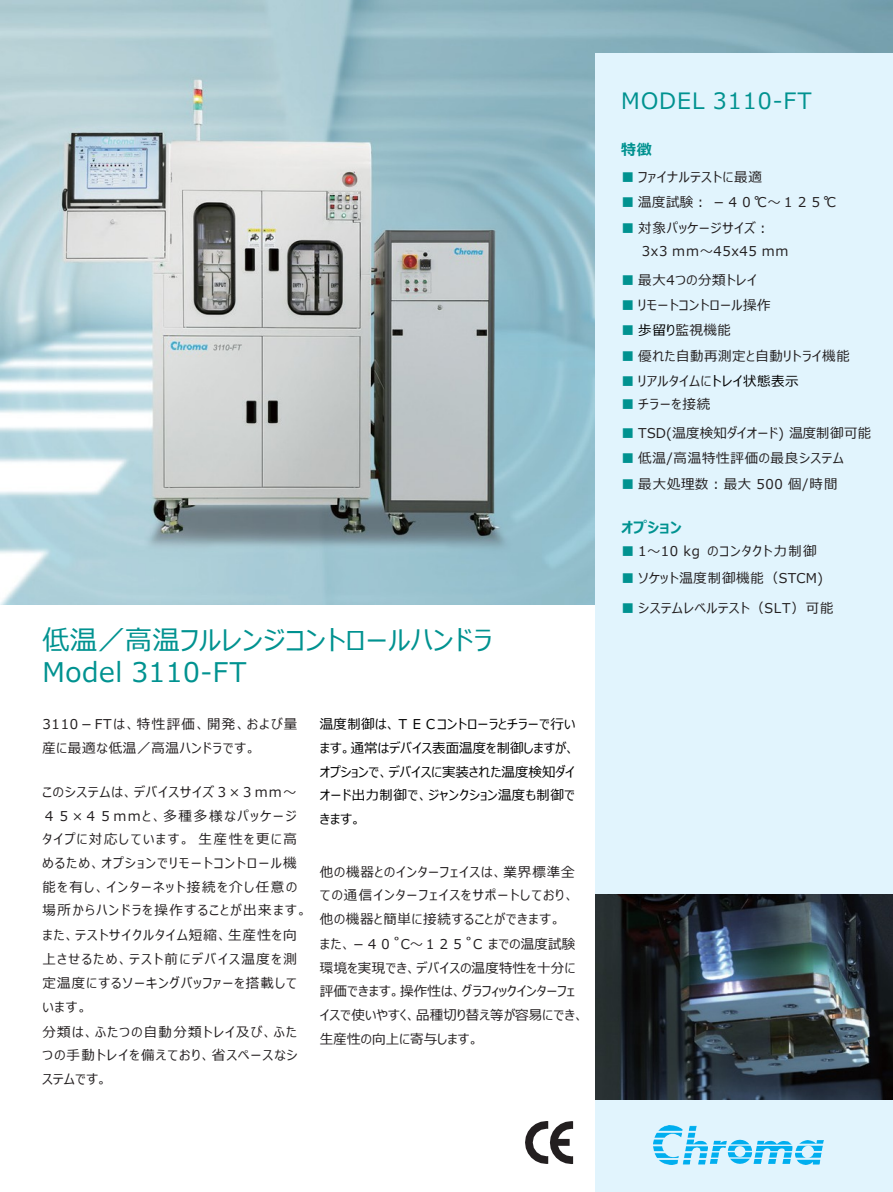
<style>
.page{position:relative;width:893px;height:1192px;background:#fff}
.page>*{position:absolute;margin:0;border:0;box-sizing:border-box;transform-origin:0 0}
.t1{font:27px/32.4px "Meiryo UI";letter-spacing:.02em;color:#009290}
.t2{font:22.5px "Meiryo UI";letter-spacing:.045em;color:#009290}
.t3{font:700 15px "Meiryo UI";letter-spacing:.035em;color:#009290}
.t4{font:13.5px/23.7px "Meiryo UI";letter-spacing:.055em;color:#231f20;text-align:justify}
.t5{font:13.5px/23.7px "Meiryo UI";letter-spacing:.015em;color:#231f20}
.t6{font:13.5px/23.7px "Meiryo UI";letter-spacing:.12em;color:#231f20}
.t7{font:13.5px/23.7px "Meiryo UI";letter-spacing:.015em;color:#000;text-align:justify}
.t8{font:13.5px "Meiryo UI";letter-spacing:.095em;color:#231f20}
.t9{font:13.5px "Meiryo UI";letter-spacing:.025em;color:#231f20}
.s1{font-family:"Sim Sun";color:#009290}
.s2{color:#000}
</style>
<div class="page">
<img style="left:0;top:0;width:892px;height:604px">
<div style="left:595px;top:53px;width:297px;height:1137px;background:#e1f4fd"></div>
<img style="left:795px;top:1140px;width:28px;height:23px">
<img style="left:653px;top:1125px;width:54px;height:38px">
<svg style="left:710px;top:1139px;width:82px;height:24px"></svg>
<img style="left:595px;top:894px;width:297px;height:204px">
<svg style="left:525px;top:1121px;width:48px;height:42px"></svg>
<p class="t1" style="left:43px;top:625px;width:451px">低温／高温フルレンジコントロールハンドラ<br>Model 3110-FT</p>
<p class="t4" style="left:42px;top:713px;width:256px">3110－FTは、特性評価、開発、および量産に最適な低温／高温ハンドラです。</p>
<p class="t6" style="left:42px;top:780px;width:266px">このシステムは、デバイスサイズ３×３mm～<br>４５×４５mmと、多種多様なパッケージタイプに対応しています。 生産性を更に高めるため、オプションでリモートコントロール機能を有し、インターネット接続を介し任意の場所からハンドラを操作することが出来ます。</p>
<p class="t4" style="left:42px;top:924px;width:256px">また、テストサイクルタイム短縮、生産性を向上させるため、テスト前にデバイス温度を測定温度にするソーキングバッファーを搭載しています。</p>
<p class="t4" style="left:42px;top:1020px;width:256px">分類は、ふたつの自動分類トレイ及び、ふたつの手動トレイを備えており、省スペースなシステムです。</p>
<p class="t7" style="left:320px;top:713px;width:257px">温度制御は、ＴＥＣコントローラとチラーで行います。通常はデバイス表面温度を制御しますが、オプションで、デバイスに実装された温度検知ダイオード出力制御で、ジャンクション温度も制御できます。</p>
<p class="t4" style="left:320px;top:860px;width:256px">他の機器とのインターフェイスは、業界標準全ての通信インターフェイスをサポートしており、他の機器と簡単に接続することができます。</p>
<p class="t5" style="left:320px;top:932px;width:266px">また、－４０˚C～１２５˚C までの温度試験環境を実現でき、デバイスの温度特性を十分に評価できます。操作性は、グラフィックインターフェイスで使いやすく、品種切り替え等が容易にでき、生産性の向上に寄与します。</p>
<p class="t2" style="left:621px;top:85px;width:192px">MODEL 3110-FT</p>
<p class="t3" style="left:621px;top:139px;width:32px">特徴</p>
<p class="t4" style="left:621px;top:166px;width:142px"><span class="s1">■</span> ファイナルテストに最適</p>
<p class="t9" style="left:621px;top:193px;width:217px"><span class="s1">■</span> 温度試験：－４０℃～１２５℃</p>
<p class="t4" style="left:621px;top:216px;width:150px"><span class="s1">■</span> 対象パッケージサイズ：</p>
<p class="t4" style="left:642px;top:239px;width:148px">3x3 mm～45x45 mm</p>
<p class="t4" style="left:621px;top:269px;width:137px"><span class="s1">■</span> 最大4つの分類トレイ</p>
<p class="t4" style="left:621px;top:294px;width:151px"><span class="s1">■</span> リモートコントロール操作</p>
<p class="t4" style="left:621px;top:319px;width:111px"><span class="s1">■</span> <span class="s2">歩留り</span>監視機能</p>
<p class="t4" style="left:621px;top:344px;width:230px"><span class="s1">■</span> 優れた自動再測定と自動リトライ機能</p>
<p class="t4" style="left:621px;top:369px;width:179px"><span class="s1">■</span> リアルタイムに<span class="s2">トレイ状態表示</span></p>
<p class="t4" style="left:621px;top:392px;width:90px"><span class="s1">■</span> チラーを接続</p>
<p class="t5" style="left:621px;top:422px;width:252px"><span class="s1">■</span> TSD(温度検知ダイオード) 温度制御可能</p>
<p class="t4" style="left:621px;top:447px;width:224px"><span class="s1">■</span> 低温/高温特性評価の最良システム</p>
<p class="t4" style="left:621px;top:472px;width:218px"><span class="s1">■</span> 最大処理数 : 最大 500 個/時間</p>
<p class="t3" style="left:621px;top:517px;width:62px">オプション</p>
<p class="t8" style="left:621px;top:542px;width:197px"><span class="s1">■</span> 1～10 kg のコンタクト力制御</p>
<p class="t4" style="left:621px;top:567px;width:203px"><span class="s1">■</span> ソケット温度制御機能（STCM)</p>
<p class="t4" style="left:621px;top:596px;width:214px"><span class="s1">■</span> システムレベルテスト（SLT）可能</p>
</div>
